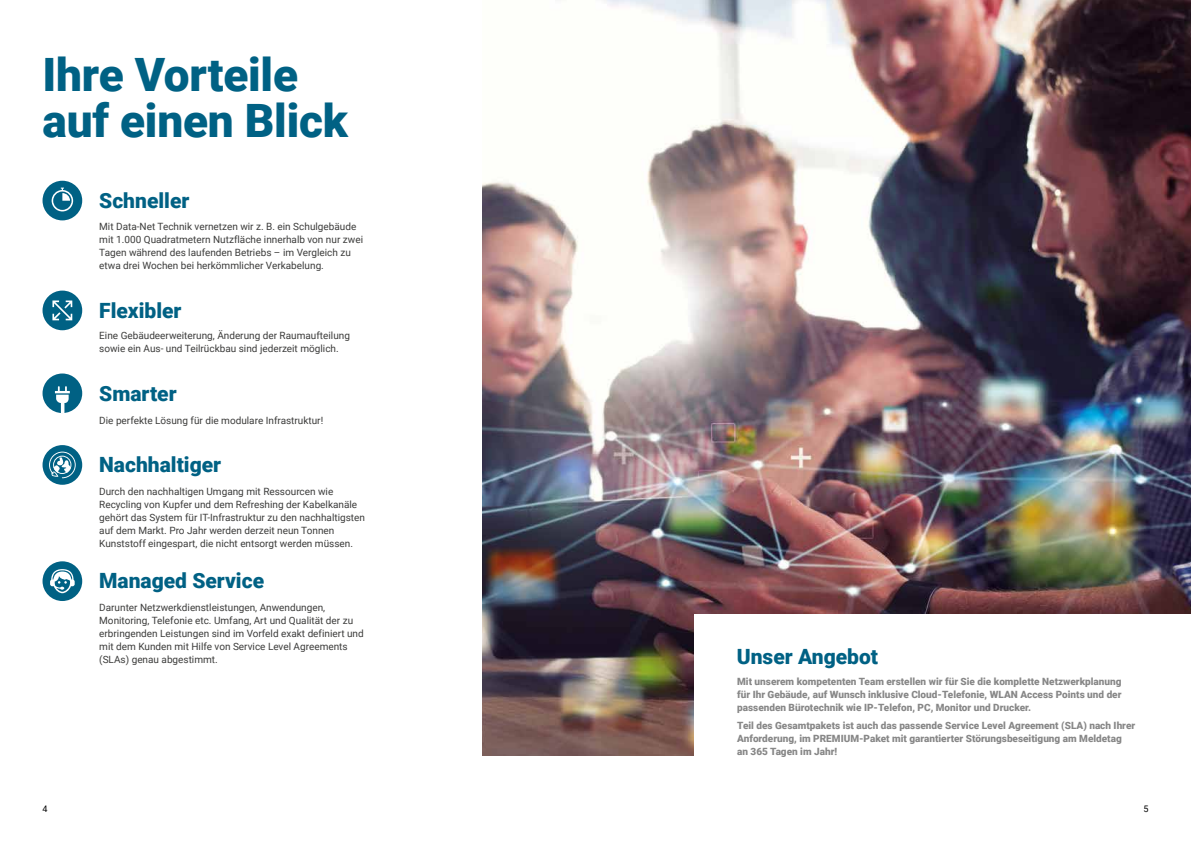
<style>
.page{position:relative;width:1191px;height:842px;background:#fff}
.page>*{position:absolute;margin:0;border:0;box-sizing:border-box;transform-origin:0 0}
.t1{font:900 46px/46px "Roboto";letter-spacing:-.005em;color:#006184}
.t2{font:900 21px "Roboto";color:#006184}
.t3{font:10px/13px "Roboto";color:#3c3c3b}
.t4{font:900 10px/13px "Roboto";color:#878787;text-align:justify}
.t5{font:9px "Roboto";color:#000}
</style>
<div class="page">
<img style="left:482px;top:0;width:709px;height:755px">
<div style="left:694px;top:614px;width:497px;height:168px;background:#fff"></div>
<div style="left:43px;top:181px;width:39px;height:39px;background:#006184;border-radius:50%"></div>
<svg style="left:52px;top:188px;width:21px;height:23px"></svg>
<div style="left:43px;top:291px;width:39px;height:39px;background:#006184;border-radius:50%"></div>
<svg style="left:52px;top:300px;width:20px;height:20px"></svg>
<div style="left:43px;top:561px;width:39px;height:40px;background:#006184;border-radius:50%"></div>
<svg style="left:50px;top:569px;width:25px;height:24px"></svg>
<div style="left:43px;top:373px;width:39px;height:40px;background:#006184;border-radius:50%"></div>
<svg style="left:55px;top:386px;width:15px;height:27px"></svg>
<div style="left:43px;top:445px;width:39px;height:40px;background:#006184;border-radius:50%"></div>
<svg style="left:49px;top:452px;width:27px;height:26px"></svg>
<h1 class="t1" style="left:43px;top:50px;width:307px">Ihre Vorteile auf einen Blick</h1>
<h2 class="t2" style="left:99px;top:186px;width:92px">Schneller</h2>
<p class="t3" style="left:99px;top:220px;width:265px">Mit Data-Net Technik vernetzen wir z. B. ein Schulgebäude mit 1.000 Quadratmetern Nutzfläche innerhalb von nur zwei Tagen während des laufenden Betriebs – im Vergleich zu etwa drei Wochen bei herkömmlicher Verkabelung.</p>
<h2 class="t2" style="left:99px;top:295px;width:84px">Flexibler</h2>
<p class="t3" style="left:99px;top:329px;width:252px">Eine Gebäudeerweiterung, Änderung der Raumaufteilung sowie ein Aus- und Teilrückbau sind jederzeit möglich.</p>
<h2 class="t2" style="left:99px;top:378px;width:79px">Smarter</h2>
<p class="t3" style="left:99px;top:413px;width:225px">Die perfekte Lösung für die modulare Infrastruktur!</p>
<h2 class="t2" style="left:99px;top:450px;width:123px">Nachhaltiger</h2>
<p class="t3" style="left:99px;top:485px;width:267px">Durch den nachhaltigen Umgang mit Ressourcen wie Recycling von Kupfer und dem Refreshing der Kabelkanäle gehört das System für IT-Infrastruktur zu den nachhaltigsten auf dem Markt. Pro Jahr werden derzeit neun Tonnen Kunststoff eingespart, die nicht entsorgt werden müssen.</p>
<h2 class="t2" style="left:99px;top:566px;width:166px">Managed Service</h2>
<p class="t3" style="left:99px;top:601px;width:266px">Darunter Netzwerkdienstleistungen, Anwendungen, Monitoring, Telefonie etc. Umfang, Art und Qualität der zu erbringenden Leistungen sind im Vorfeld exakt definiert und mit dem Kunden mit Hilfe von Service Level Agreements (SLAs) genau abgestimmt.</p>
<h2 class="t2" style="left:737px;top:641px;width:143px">Unser Angebot</h2>
<p class="t4" style="left:737px;top:674px;width:386px">Mit unserem kompetenten Team erstellen wir für Sie die komplette Netzwerkplanung für Ihr Gebäude, auf Wunsch inklusive Cloud-Telefonie, WLAN Access Points und der passenden Bürotechnik wie IP-Telefon, PC, Monitor und Drucker.</p>
<p class="t4" style="left:737px;top:719px;width:399px;text-align:left">Teil des Gesamtpakets ist auch das passende Service Level Agreement (SLA) nach Ihrer<br>Anforderung, im PREMIUM-Paket mit garantierter Störungsbeseitigung am Meldetag an 365 Tagen im Jahr!</p>
<p class="t5" style="left:43px;top:802px;width:7px">4</p>
<p class="t5" style="left:1143px;top:802px;width:7px">5</p>
</div>
